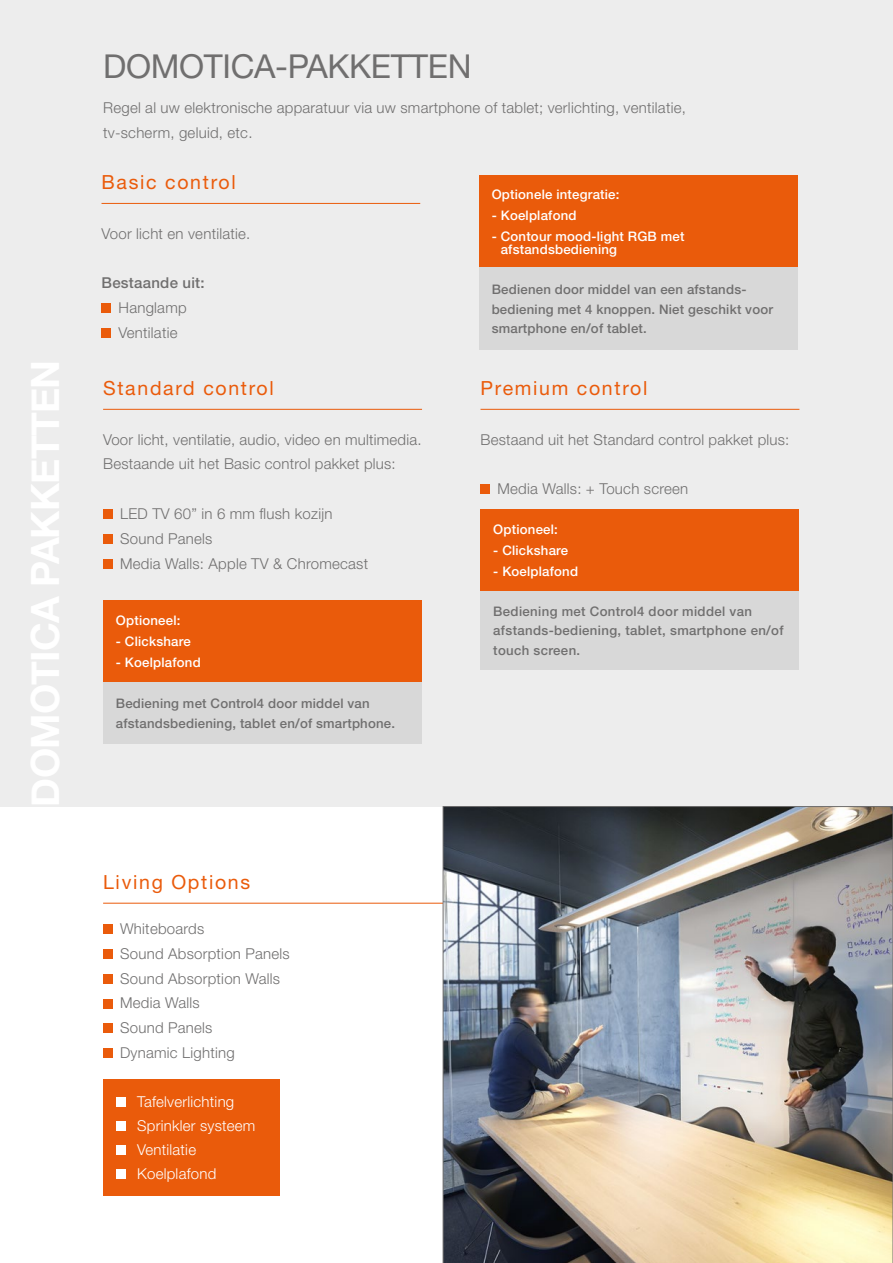
<style>
.page{position:relative;width:893px;height:1263px;background:#fff}
.page>*{position:absolute;margin:0;border:0;box-sizing:border-box;transform-origin:0 0}
.t1{font:33px "Helvetica Neue LT Std";letter-spacing:-.01em;color:#706f6f}
.t2{font:19.5px "Helvetica Neue LT Std";letter-spacing:.085em;color:#ea5b0b}
.t3{font:300 15px/24.8px "Helvetica Neue LT Std";letter-spacing:.015em;color:#706f6f}
.t4{font:300 15px/24px "Helvetica Neue LT Std";letter-spacing:.015em;color:#fff}
.t5{font:500 15px "Helvetica Neue LT Std";letter-spacing:.015em;color:#706f6f}
.t6{font:500 13.2px/19.5px "Helvetica Neue LT Std";letter-spacing:.015em;color:#706f6f}
.t7{font:500 13.2px/13.5px "Helvetica Neue LT Std";letter-spacing:.015em;color:#fff}
</style>
<div class="page">
<div style="left:0;top:0;width:893px;height:806px;background:#ededed"></div>
<hr style="left:102px;top:203px;width:318px;height:1px;background:#ea5b0b">
<div style="left:102px;top:303px;width:9px;height:10px;background:#ea5b0b"></div>
<div style="left:102px;top:328px;width:9px;height:10px;background:#ea5b0b"></div>
<hr style="left:103px;top:409px;width:319px;height:1px;background:#ea5b0b">
<div style="left:103px;top:509px;width:10px;height:10px;background:#ea5b0b"></div>
<div style="left:103px;top:534px;width:10px;height:10px;background:#ea5b0b"></div>
<div style="left:103px;top:559px;width:10px;height:9px;background:#ea5b0b"></div>
<hr style="left:480px;top:409px;width:319px;height:1px;background:#ea5b0b">
<div style="left:480px;top:485px;width:10px;height:9px;background:#ea5b0b"></div>
<div style="left:103px;top:601px;width:319px;height:82px;background:#ea5b0b"></div>
<div style="left:480px;top:509px;width:319px;height:82px;background:#ea5b0b"></div>
<div style="left:479px;top:175px;width:319px;height:93px;background:#ea5b0b"></div>
<div style="left:479px;top:268px;width:319px;height:82px;background:#d8d8d8"></div>
<div style="left:103px;top:683px;width:319px;height:61px;background:#d8d8d8"></div>
<div style="left:480px;top:591px;width:319px;height:79px;background:#d8d8d8"></div>
<hr style="left:103px;top:903px;width:345px;height:1px;background:#ea5b0b">
<div style="left:103px;top:924px;width:10px;height:10px;background:#ea5b0b"></div>
<div style="left:103px;top:949px;width:10px;height:10px;background:#ea5b0b"></div>
<div style="left:103px;top:974px;width:10px;height:9px;background:#ea5b0b"></div>
<div style="left:103px;top:999px;width:10px;height:9px;background:#ea5b0b"></div>
<div style="left:103px;top:1023px;width:10px;height:10px;background:#ea5b0b"></div>
<div style="left:103px;top:1048px;width:10px;height:10px;background:#ea5b0b"></div>
<img style="left:443px;top:806px;width:450px;height:457px">
<div style="left:103px;top:1079px;width:177px;height:117px;background:#ea5b0b"></div>
<div style="left:116px;top:1097px;width:9px;height:10px;background:#fff"></div>
<div style="left:116px;top:1121px;width:9px;height:10px;background:#fff"></div>
<div style="left:116px;top:1145px;width:9px;height:10px;background:#fff"></div>
<div style="left:116px;top:1169px;width:9px;height:10px;background:#fff"></div>
<h1 class="t1" style="left:103px;top:46px;width:370px">DOMOTICA-PAKKETTEN</h1>
<p class="t3" style="left:103px;top:95px;width:584px">Regel al uw elektronische apparatuur via uw smartphone of tablet; verlichting, ventilatie, tv-scherm, geluid, etc.</p>
<h2 class="t2" style="left:102px;top:171px;width:136px">Basic control</h2>
<p class="t3" style="left:102px;top:221px;width:150px">Voor licht en ventilatie.</p>
<p class="t5" style="left:102px;top:274px;width:105px">Bestaande uit:</p>
<p class="t3" style="left:119px;top:295px;width:70px">Hanglamp<br>Ventilatie</p>
<h2 class="t2" style="left:103px;top:377px;width:172px">Standard control</h2>
<p class="t3" style="left:103px;top:427px;width:320px">Voor licht, ventilatie, audio, video en multimedia.<br>Bestaande uit het Basic control pakket plus:</p>
<p class="t3" style="left:120px;top:501px;width:249px">LED TV 60” in 6 mm flush kozijn<br>Sound Panels<br>Media Walls: Apple TV &amp; Chromecast</p>
<p class="t7" style="left:116px;top:614px;width:66px">Optioneel:</p>
<p class="t7" style="left:116px;top:635px;width:76px">- Clickshare</p>
<p class="t7" style="left:116px;top:656px;width:86px">- Koelplafond</p>
<p class="t6" style="left:116px;top:694px;width:281px">Bediening met Control4 door middel van afstandsbediening, tablet en/of smartphone.</p>
<h2 class="t2" style="left:103px;top:870px;width:149px">Living Options</h2>
<p class="t3" style="left:120px;top:916px;width:171px">Whiteboards<br>Sound Absorption Panels<br>Sound Absorption Walls<br>Media Walls<br>Sound Panels<br>Dynamic Lighting</p>
<p class="t4" style="left:137px;top:1089px;width:120px">Tafelverlichting<br>Sprinkler systeem<br>Ventilatie<br>Koelplafond</p>
<p class="t7" style="left:492px;top:187px;width:129px">Optionele integratie:</p>
<p class="t7" style="left:492px;top:208px;width:86px">- Koelplafond</p>
<p class="t7" style="left:501px;top:229px;width:185px;text-indent:-9px">- Contour mood-light RGB met afstandsbediening</p>
<p class="t6" style="left:492px;top:279px;width:283px">Bedienen door middel van een afstands&shy;bediening met 4 knoppen. Niet geschikt voor smartphone en/of tablet.</p>
<h2 class="t2" style="left:480px;top:377px;width:168px">Premium control</h2>
<p class="t3" style="left:480px;top:427px;width:310px">Bestaand uit het Standard control pakket plus:</p>
<p class="t3" style="left:497px;top:476px;width:192px">Media Walls: + Touch screen</p>
<p class="t7" style="left:493px;top:523px;width:66px">Optioneel:</p>
<p class="t7" style="left:493px;top:544px;width:76px">- Clickshare</p>
<p class="t7" style="left:493px;top:565px;width:86px">- Koelplafond</p>
<p class="t6" style="left:493px;top:601px;width:292px">Bediening met Control4 door middel van afstands-bediening, tablet, smartphone en/of touch screen.</p>
</div>
